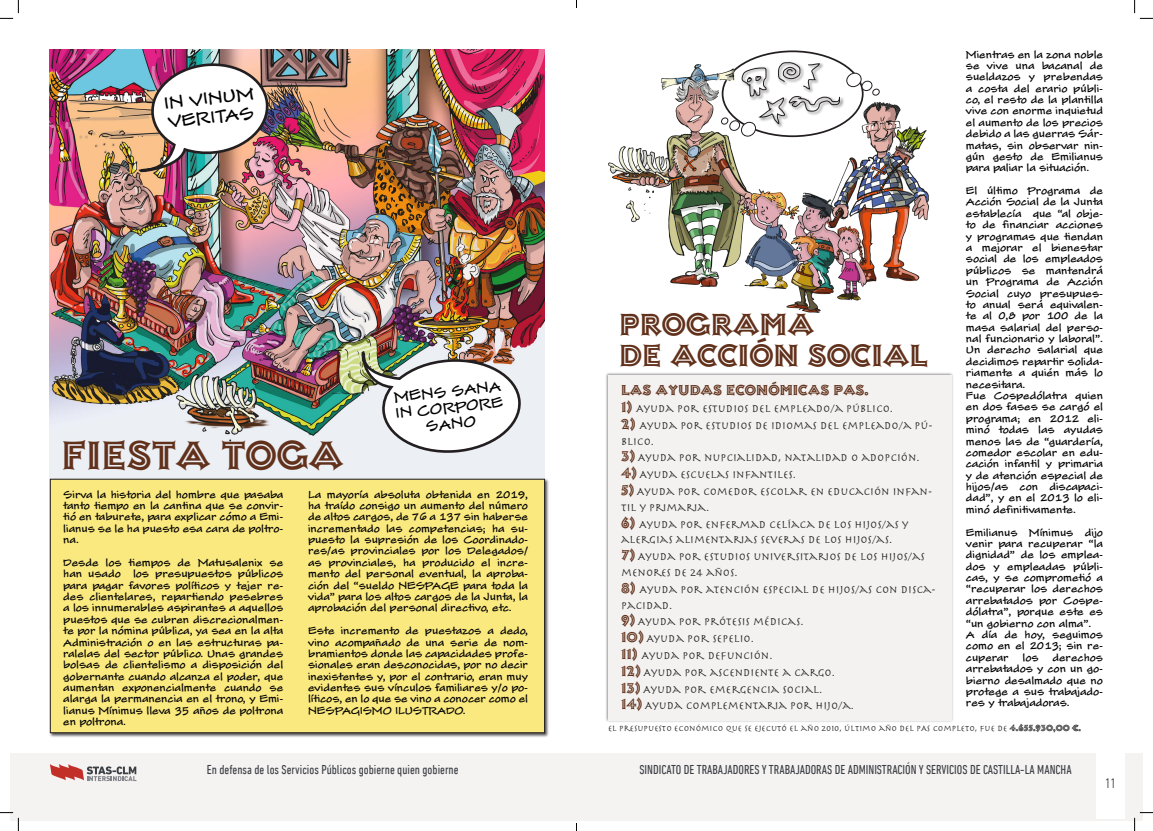
<style>
.page{position:relative;width:1153px;height:831px;background:#fff}
.page>*{position:absolute;margin:0;border:0;box-sizing:border-box;transform-origin:0 0}
.t1{font:38.5px "Ashley Inline MT Std";color:#61311b}
.t2{font:29.75px "Ashley Inline MT Std";color:#61311b}
.t3{font:15.75px "Scooter";color:#000001}
.t4{font:14px "Ashley Inline MT Std";color:#61311b}
.t5{font:300 condensed 14px "DIN Next LT Pro";color:#231f20}
.t6{font:13.47px/16.1px "Scooter";color:#000001;text-align:center}
.t7{font:condensed 13.12px "DIN Next LT Pro";color:#3c3f44}
.t8{font:11.38px/15.8px "Herculanum";color:#231f20}
.t9{font:9.62px/11.4px "Scooter";letter-spacing:-.01em;color:#000001;text-align:justify}
.t10{font:8.75px "Herculanum";color:#231f20}
.s1{font-family:"Ashley Inline MT Std";font-size:14px;color:#61311b}
.s2{font-family:"Ashley Inline MT Std"}
</style>
<div class="page">
<div style="left:11px;top:753px;width:1131px;height:67px;background:#f4f3f2"></div>
<svg style="left:50px;top:764px;width:86px;height:17px"></svg>
<div style="left:1096px;top:743px;width:29px;height:75px;background:#fff"></div>
<div style="left:605px;top:372px;width:349px;height:350px;background:#231f20;opacity:.57"></div>
<div style="left:608px;top:375px;width:343px;height:345px;background:#f3f2f1"></div>
<svg style="left:723px;top:51px;width:140px;height:85px"></svg>
<img style="left:50px;top:50px;width:495px;height:427px">
<div style="left:49px;top:477px;width:500px;height:260px;background:#231f20;opacity:.75"></div>
<div style="left:50px;top:478px;width:495px;height:255px;background:#fae97f;border:1px solid #231f20"></div>
<img style="left:119px;top:62px;width:151px;height:113px">
<img style="left:357px;top:335px;width:164px;height:119px">
<img style="left:609px;top:64px;width:320px;height:249px">
<svg style="left:721px;top:61px;width:159px;height:76px"></svg>
<svg style="left:0;top:0;width:19px;height:19px"></svg>
<svg style="left:0;top:812px;width:19px;height:18px"></svg>
<svg style="left:1134px;top:0;width:19px;height:19px"></svg>
<svg style="left:1134px;top:812px;width:19px;height:18px"></svg>
<p class="t3" style="left:163px;top:91px;width:92px;rotate:-6deg">IN VINUM</p>
<p class="t3" style="left:167px;top:110px;width:88px;rotate:-6deg">VERITAS</p>
<p class="t6" style="left:393px;top:388px;width:110px;rotate:-6deg">MENS SANA<br>IN CORPORE<br>SANO</p>
<p class="t1" style="left:62px;top:431px;width:283px">FIESTA TOGA</p>
<p class="t9" style="left:63px;top:488px;width:221px">Sirva la historia del hombre que pasaba tanto tiempo en la cantina que se convir&shy;tió en taburete, para explicar cómo a Emi&shy;lianus se le ha puesto esa cara de poltro&shy;na.</p>
<p class="t9" style="left:63px;top:556px;width:221px">Desde los tiempos de Matusalenix se han usado</p>
<p class="t9" style="left:308px;top:488px;width:221px">La mayoría absoluta obtenida en 2019, ha traído consigo un aumento del número de altos cargos, de 76 a 137 sin haberse incrementado las competencias; ha su&shy;puesto la supresión de los Coordinado&shy;res/as provinciales por los Delegados/ as provinciales, ha producido el incre&shy;mento del personal eventual, la aproba&shy;ción del “sueldo NESPAGE para toda la vida” para los altos cargos de la Junta, la aprobación del personal directivo, etc.</p>
<p class="t9" style="left:308px;top:624px;width:221px">Este incremento de puestazos a dedo, vino acompañado de una serie de nom&shy;bramientos donde las capacidades profe&shy;sionales eran desconocidas, por no decir inexistentes y, por el contrario, eran muy evidentes sus vínculos familiares y/o po&shy;líticos, en lo que se vino a conocer como el NESPAGISMO ILUSTRADO.</p>
<p class="t9" style="left:63px;top:567px;width:222px;text-indent:70px">los presupuestos públicos para pagar favores políticos y tejer re&shy;des clientelares, repartiendo pesebres a los innumerables aspirantes a aquellos puestos que se cubren discrecionalmen&shy;te por la nómina pública, ya sea en la alta Administración o en las estructuras pa&shy;ralelas del sector público. Unas grandes bolsas de clientelismo a disposición del gobernante cuando alcanza el poder, que aumentan exponencialmente cuando se alarga la permanencia en el trono, y Emi&shy;lianus Mínimus lleva 35 años de poltrona en poltrona.</p>
<p class="t9" style="left:966px;top:48px;width:139px">Mientras en la zona noble se vive una bacanal de sueldazos y prebendas a costa del erario públi&shy;co, el resto de la plantilla vive con enorme inquietud el aumento de los precios debido a las guerras Sár&shy;matas, sin observar nin&shy;gún gesto de Emilianus para paliar la situación.</p>
<p class="t9" style="left:966px;top:184px;width:139px">El último Programa de Acción Social de la Junta establecía que “al obje&shy;to de financiar acciones y programas que tiendan a mejorar el bienestar social de los empleados públicos se mantendrá un Programa de Acción Social cuyo presupues&shy;to anual será equivalen&shy;te al 0,8 por 100 de la masa salarial del perso&shy;nal funcionario y laboral”.<br>Un derecho salarial que decidimos repartir solida&shy;riamente a quién más lo necesitara.</p>
<p class="t9" style="left:966px;top:389px;width:139px">Fue Cospedólatra quien en dos fases se cargó el programa; en 2012 eli&shy;minó todas las ayudas menos las de “guardería, comedor escolar en edu&shy;cación infantil y primaria y de atención especial de hijos/as con discapaci&shy;dad”, y en el 2013 lo eli&shy;minó definitivamente.</p>
<p class="t9" style="left:966px;top:526px;width:139px">Emilianus Mínimus dijo venir para recuperar “la dignidad” de los emplea&shy;dos y empleadas públi&shy;cas, y se comprometió a “recuperar los derechos arrebatados por Cospe&shy;dólatra”, porque este es “un gobierno con alma”.</p>
<p class="t9" style="left:966px;top:628px;width:139px">A día de hoy, seguimos como en el 2013; sin re&shy;cuperar</p>
<p class="t2" style="left:619px;top:306px;width:196px">PROGRAMA</p>
<p class="t2" style="left:619px;top:337px;width:311px">DE ACCIÓN SOCIAL</p>
<p class="t4" style="left:621px;top:381px;width:249px">LAS AYUDAS ECONÓMICAS PAS.</p>
<p class="t8" style="left:621px;top:400px;width:273px"><span class="s1">1)</span> AYUDA POR ESTUDIOS DEL EMPLEADO/A PÚBLICO.</p>
<p class="t8" style="left:621px;top:417px;width:313px"><span class="s1">2)</span> AYUDA POR ESTUDIOS DE IDIOMAS DEL EMPLEADO/A PÚ-<br>BLICO.</p>
<p class="t8" style="left:621px;top:449px;width:300px"><span class="s1">3)</span> AYUDA POR NUPCIALIDAD, NATALIDAD O ADOPCIÓN.</p>
<p class="t8" style="left:621px;top:466px;width:176px"><span class="s1">4)</span> AYUDA ESCUELAS INFANTILES.</p>
<p class="t8" style="left:621px;top:483px;width:312px"><span class="s1">5)</span> AYUDA POR COMEDOR ESCOLAR EN EDUCACIÓN INFAN-<br>TIL Y PRIMARIA.</p>
<p class="t8" style="left:621px;top:515px;width:289px"><span class="s1">6)</span> AYUDA POR ENFERMAD CELÍACA DE LOS HIJOS/AS Y<br>ALERGIAS ALIMENTARIAS SEVERAS DE LOS HIJOS/AS.</p>
<p class="t8" style="left:621px;top:548px;width:305px"><span class="s1">7)</span> AYUDA POR ESTUDIOS UNIVERSITARIOS DE LOS HIJOS/AS<br>MENORES DE 24 AÑOS.</p>
<p class="t8" style="left:621px;top:580px;width:316px"><span class="s1">8)</span> AYUDA POR ATENCIÓN ESPECIAL DE HIJOS/AS CON DISCA-<br>PACIDAD.</p>
<p class="t8" style="left:621px;top:613px;width:184px"><span class="s1">9)</span> AYUDA POR PRÓTESIS MÉDICAS.</p>
<p class="t8" style="left:621px;top:630px;width:134px"><span class="s1">10)</span> AYUDA POR SEPELIO.</p>
<p class="t8" style="left:621px;top:647px;width:153px"><span class="s1">11)</span> AYUDA POR DEFUNCIÓN.</p>
<p class="t8" style="left:621px;top:663px;width:215px"><span class="s1">12)</span> AYUDA POR ASCENDIENTE A CARGO.</p>
<p class="t8" style="left:621px;top:680px;width:203px"><span class="s1">13)</span> AYUDA POR EMERGENCIA SOCIAL.</p>
<p class="t8" style="left:621px;top:697px;width:234px"><span class="s1">14)</span> AYUDA COMPLEMENTARIA POR HIJO/A.</p>
<p class="t10" style="left:608px;top:722px;width:475px">EL PRESUPUESTO ECONÓMICO QUE SE EJECUTÓ EL AÑO 2010, ÚLTIMO AÑO DEL PAS COMPLETO, FUE DE <span class="s2">4.655.930,00 €.</span></p>
<p class="t9" style="left:1022px;top:651px;width:18px">los</p>
<p class="t9" style="left:966px;top:651px;width:139px;text-indent:87px">derechos arrebatados y con un go&shy;bierno desalmado que no protege a sus trabajado&shy;res y trabajadoras.</p>
<h3 class="t7" style="left:207px;top:761px;width:253px">En defensa de los Servicios Públicos gobierne quien gobierne</h3>
<h3 class="t7" style="left:639px;top:761px;width:434px">SINDICATO DE TRABAJADORES Y TRABAJADORAS DE ADMINISTRACIÓN Y SERVICIOS DE CASTILLA-LA MANCHA</h3>
<h3 class="t5" style="left:1105px;top:775px;width:12px">11</h3>
</div>
